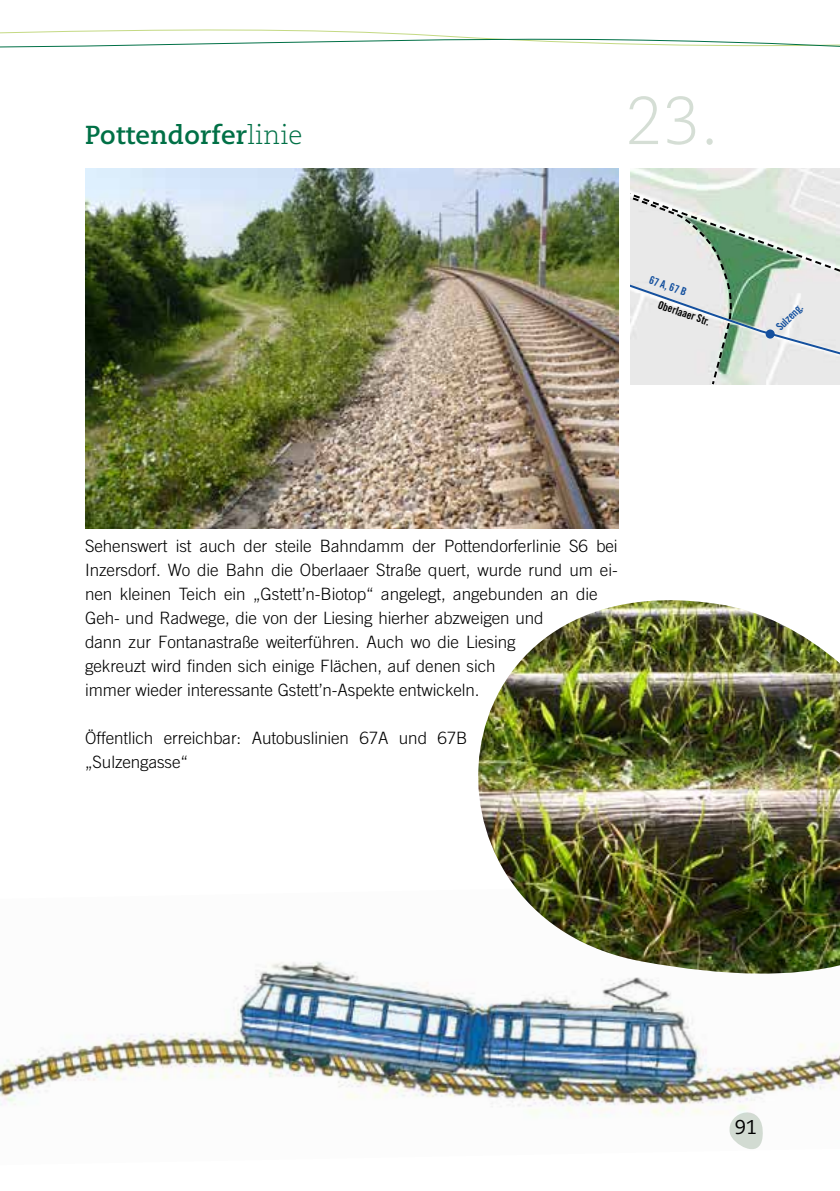
<style>
.page{position:relative;width:840px;height:1191px;background:#fff}
.page>*{position:absolute;margin:0;border:0;box-sizing:border-box;transform-origin:0 0}
.t1{font:300 67.6px "Caecilia LT Std";color:#d5ded5}
.t2{font:700 26px "Caecilia LT Std";letter-spacing:.01em;color:#007046}
.t3{font:20px "Caecilia LT Std";color:#000}
.t4{font:300 17px/24px "Trade Gothic";letter-spacing:-.005em;color:#000}
.t5{font:11px "Trade Gothic Bold Cond Twenty";color:#14509e}
.t6{font:11px "Trade Gothic Bold Cond Twenty";color:#000}
.s1{font-weight:300}
</style>
<div class="page">
<svg style="left:0;top:29px;width:839px;height:19px"></svg>
<img style="left:85px;top:168px;width:533px;height:360px">
<img style="left:478px;top:600px;width:361px;height:282px">
<svg style="left:630px;top:189px;width:209px;height:196px;background:#cfdad3"></svg>
<img style="left:0;top:882px;width:839px;height:267px">
<h2 class="t2" style="left:85px;top:120px;width:219px">Pottendorfer<span class="s1">linie</span></h2>
<h1 class="t1" style="left:624px;top:83px;width:95px">23.</h1>
<p class="t5" style="left:651px;top:273px;width:40px;rotate:19deg">67 A, 67 B</p>
<p class="t6" style="left:660px;top:298px;width:55px;rotate:19deg">Oberlaaer Str.</p>
<p class="t5" style="left:772px;top:324px;width:34px;rotate:-45deg">Sulzeng.</p>
<p class="t4" style="left:85px;top:534px;width:534px">Sehenswert ist auch der steile Bahndamm der Pottendorferlinie S6 bei Inzersdorf. Wo die Bahn die Oberlaaer Straße quert, wurde rund um ei&shy;nen kleinen Teich ein „Gstett’n-Biotop“ angelegt, angebunden an die Geh- und Radwege, die von der Liesing hierher abzweigen und<br>dann zur Fontanastraße weiterführen. Auch wo die Liesing<br>gekreuzt wird finden sich einige Flächen, auf denen sich<br>immer wieder interessante Gstett’n-Aspekte entwickeln.</p>
<p class="t4" style="left:85px;top:726px;width:384px">Öffentlich erreichbar: Autobuslinien 67A und 67B „Sulzengasse“</p>
<p class="t3" style="left:734px;top:1115px;width:24px">91</p>
</div>
